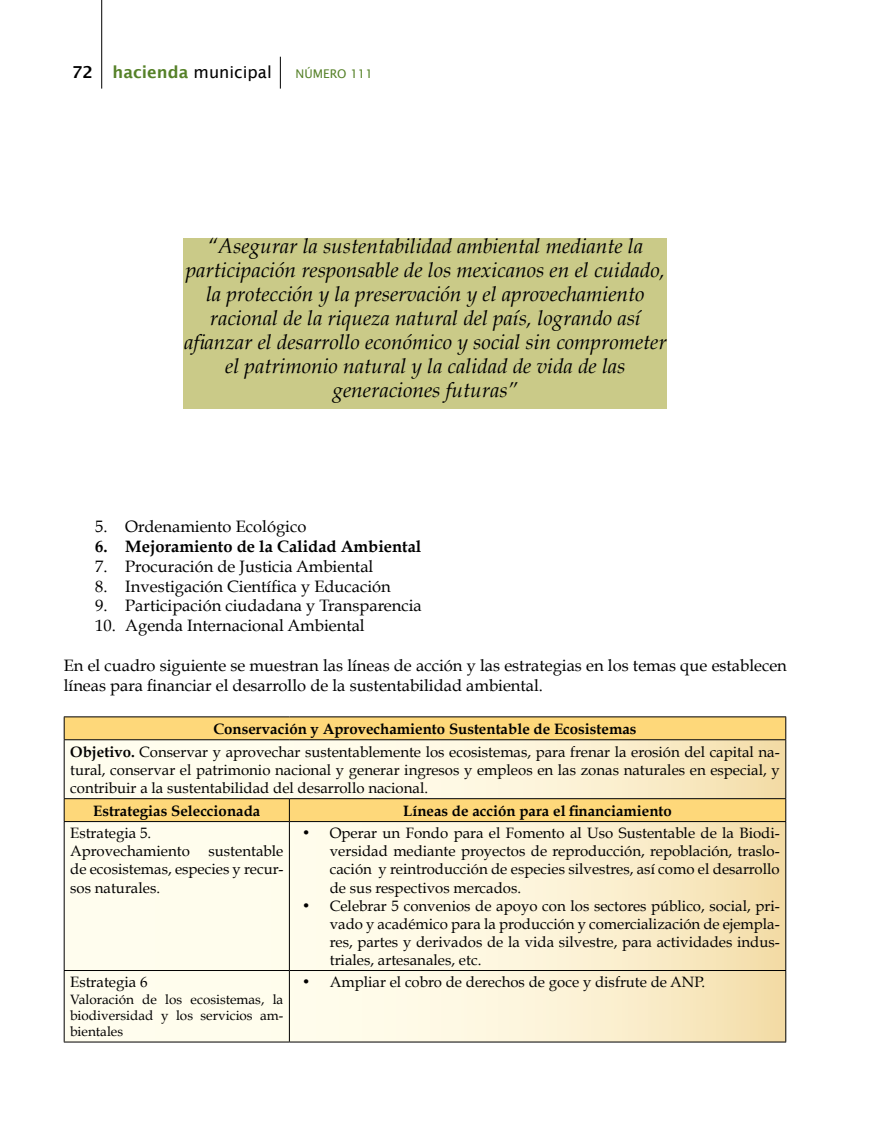
<style>
.page{position:relative;width:872px;height:1127px;background:#fff}
.page>*{position:absolute;margin:0;border:0;box-sizing:border-box;transform-origin:0 0}
.t1{font:italic 21px/24px "Book Antiqua";color:#000;text-align:center}
.t2{font:16.5px/19.8px "Book Antiqua";color:#000}
.t3{font:700 16.5px "Book Antiqua";color:#000}
.t4{font:16.5px "Lucida Sans";color:#000}
.t5{font:15px/18px "Book Antiqua";color:#000}
.t6{font:700 15px "Book Antiqua";color:#000}
.t7{font:13.5px/16.2px "Book Antiqua";color:#000;text-align:justify}
.t8{font:12px "Lucida Sans";color:#558128}
.s1{font-weight:600}
.s2{font-weight:600;color:#558128}
.s3{font-weight:700}
</style>
<div class="page">
<hr style="left:101px;top:0;width:1px;height:89px;background:#000">
<hr style="left:280px;top:57px;width:1px;height:32px;background:#000">
<div style="left:65px;top:717px;width:720px;height:22px;background:#fed87a"></div>
<svg style="left:65px;top:740px;width:720px;height:301px"></svg>
<hr style="left:64px;top:716px;width:225px;height:1px;background:#000">
<svg style="left:64px;top:717px;width:1px;height:22px"></svg>
<hr style="left:289px;top:716px;width:497px;height:1px;background:#000">
<svg style="left:785px;top:717px;width:1px;height:22px"></svg>
<hr style="left:64px;top:739px;width:225px;height:1px;background:#000">
<hr style="left:64px;top:740px;width:1px;height:58px;background:#000">
<hr style="left:289px;top:739px;width:497px;height:1px;background:#000">
<hr style="left:785px;top:740px;width:1px;height:58px;background:#000">
<hr style="left:64px;top:798px;width:225px;height:1px;background:#000">
<svg style="left:64px;top:799px;width:1px;height:22px"></svg>
<hr style="left:289px;top:798px;width:497px;height:1px;background:#000">
<svg style="left:289px;top:799px;width:1px;height:22px"></svg>
<svg style="left:785px;top:799px;width:1px;height:22px"></svg>
<hr style="left:64px;top:821px;width:225px;height:1px;background:#000">
<hr style="left:64px;top:822px;width:1px;height:148px;background:#000">
<hr style="left:289px;top:821px;width:497px;height:1px;background:#000">
<hr style="left:289px;top:822px;width:1px;height:148px;background:#000">
<hr style="left:785px;top:822px;width:1px;height:148px;background:#000">
<hr style="left:64px;top:970px;width:225px;height:1px;background:#000">
<hr style="left:64px;top:971px;width:1px;height:70px;background:#000">
<hr style="left:289px;top:970px;width:497px;height:1px;background:#000">
<hr style="left:289px;top:971px;width:1px;height:70px;background:#000">
<hr style="left:785px;top:971px;width:1px;height:70px;background:#000">
<hr style="left:64px;top:1041px;width:225px;height:1px;background:#000">
<hr style="left:289px;top:1041px;width:497px;height:1px;background:#000">
<div style="left:184px;top:238px;width:483px;height:170px;background:#caca88"></div>
<p class="t4" style="left:72px;top:62px;width:201px"><span class="s1">72</span> <span class="s2">hacienda</span> municipal</p>
<p class="t8" style="left:296px;top:67px;width:79px">NÚMERO 111</p>
<p class="t1" style="left:184px;top:235px;width:484px">“Asegurar la sustentabilidad ambiental mediante la participación responsable de los mexicanos en el cuidado, la protección y la preservación y el aprovechamiento racional de la riqueza natural del país, logrando así afianzar el desarrollo económico y social sin comprometer el patrimonio natural y la calidad de vida de las generaciones futuras”</p>
<p class="t2" style="left:95px;top:517px;width:212px">5. Ordenamiento Ecológico</p>
<p class="t3" style="left:95px;top:537px;width:328px">6. Mejoramiento de la Calidad Ambiental</p>
<p class="t2" style="left:95px;top:556px;width:279px">7. Procuración de Justicia Ambiental</p>
<p class="t2" style="left:95px;top:576px;width:297px">8. Investigación Científica y Educación</p>
<p class="t2" style="left:95px;top:596px;width:328px">9. Participación ciudadana y Transparencia</p>
<p class="t2" style="left:95px;top:616px;width:271px">10. Agenda Internacional Ambiental</p>
<p class="t2" style="left:64px;top:655px;width:724px">En el cuadro siguiente se muestran las líneas de acción y las estrategias en los temas que establecen líneas para financiar el desarrollo de la sustentabilidad ambiental.</p>
<p class="t5" style="left:70px;top:717px;width:711px;line-height:23px;text-align:center"><span class="s3">Conservación y Aprovechamiento Sustentable de Ecosistemas<br>Objetivo.</span> Conservar y aprovechar sustentablemente los ecosistemas, para frenar la erosión del capital na-</p>
<p class="t5" style="left:70px;top:760px;width:711px">tural, conservar el patrimonio nacional y generar ingresos y empleos en las zonas naturales en especial, y contribuir a la sustentabilidad del desarrollo nacional.</p>
<p class="t6" style="left:93px;top:802px;width:169px">Estrategias Seleccionada</p>
<p class="t6" style="left:403px;top:802px;width:270px">Líneas de acción para el financiamiento</p>
<p class="t5" style="left:70px;top:824px;width:215px">Estrategia 5.<br>Aprovechamiento sustentable de ecosistemas, especies y recur&shy;sos naturales.</p>
<p class="t5" style="left:330px;top:824px;width:451px;text-align:justify;text-indent:-27px">• Operar un Fondo para el Fomento al Uso Sustentable de la Biodi&shy;versidad mediante proyectos de reproducción, repoblación, traslo&shy;cación y reintroducción de especies silvestres, así como el desarrollo de sus respectivos mercados.</p>
<p class="t5" style="left:330px;top:896px;width:451px;text-align:justify;text-indent:-27px">• Celebrar 5 convenios de apoyo con los sectores público, social, pri&shy;vado y académico para la producción y comercialización de ejempla&shy;res, partes y derivados de la vida silvestre, para actividades indus&shy;triales, artesanales, etc.</p>
<p class="t5" style="left:70px;top:973px;width:79px">Estrategia 6</p>
<p class="t7" style="left:70px;top:991px;width:215px">Valoración de los ecosistemas, la biodiversidad y los servicios am&shy;bientales</p>
<p class="t5" style="left:303px;top:973px;width:404px">• Ampliar el cobro de derechos de goce y disfrute de ANP.</p>
</div>
